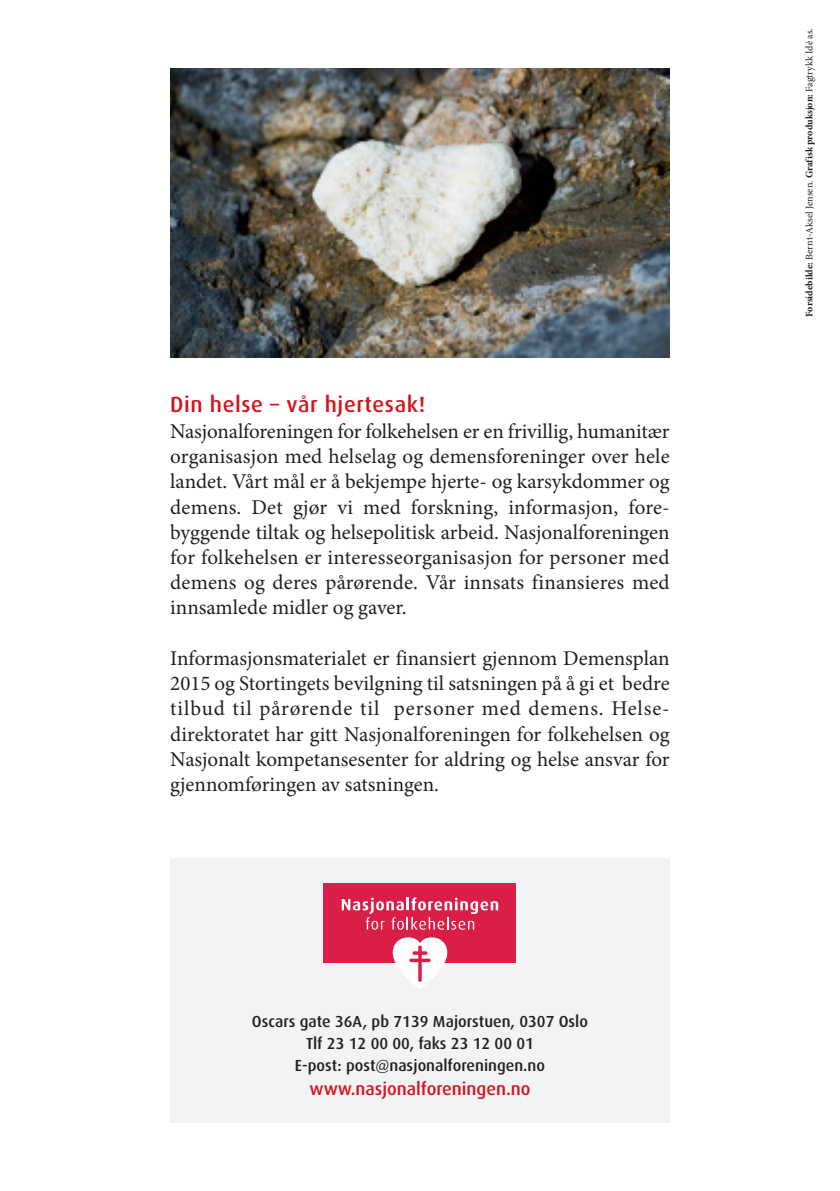
<style>
.page{position:relative;width:840px;height:1191px;background:#fff}
.page>*{position:absolute;margin:0;border:0;box-sizing:border-box;transform-origin:0 0}
.t1{font:500 22px "Dax";letter-spacing:.025em;color:#d2161e}
.t2{font:21px/25.2px "Minion Pro";color:#231f20;text-align:justify}
.t3{font:500 18px "Dax";color:#d2161e}
.t4{font:500 16px/22px "Dax";color:#231f20;text-align:center}
.t5{font:10px "Minion Pro";color:#231f20}
.s1{font-weight:700}
</style>
<div class="page">
<div style="left:170px;top:858px;width:499px;height:265px;background:#f2f3f4"></div>
<div style="left:323px;top:883px;width:193px;height:79px;background:#da1e47"></div>
<svg style="left:392px;top:937px;width:55px;height:51px"></svg>
<svg style="left:341px;top:897px;width:157px;height:32px"></svg>
<img style="left:170px;top:68px;width:499px;height:289px">
<p class="t1" style="left:170px;top:394px;width:256px">Din helse – vår hjertesak!</p>
<p class="t2" style="left:170px;top:420px;width:500px">Nasjonalforeningen for folkehelsen er en frivillig, humanitær organisasjon med helselag og demensforeninger over hele landet. Vårt mål er å bekjempe hjerte- og karsykdommer og demens. Det gjør vi med forskning, informasjon, fore&shy;byggende tiltak og helsepolitisk arbeid. Nasjonalforeningen for folkehelsen er interesseorganisasjon for personer med demens og deres pårørende. Vår innsats finansieres med innsamlede midler og gaver.</p>
<p class="t2" style="left:170px;top:647px;width:500px">Informasjonsmaterialet er finansiert gjennom Demensplan 2015 og Stortingets bevilgning til satsningen på å gi et bedre tilbud til pårørende til personer med demens. Helse&shy;direktoratet har gitt Nasjonalforeningen for folkehelsen og Nasjonalt kompetansesenter for aldring og helse ansvar for gjennomføringen av satsningen.</p>
<p class="t4" style="left:252px;top:1011px;width:337px">Oscars gate 36A, pb 7139 Majorstuen, 0307 Oslo<br>Tlf 23 12 00 00, faks 23 12 00 01<br>E-post: post@nasjonalforeningen.no</p>
<p class="t3" style="left:309px;top:1080px;width:222px">www.nasjonalforeningen.no</p>
<p class="t5" style="left:804px;top:317px;width:290px;rotate:-90deg"><span class="s1">Forsidebilde:</span> Bernt-Aksel Jensen. <span class="s1">Grafisk produksjon:</span> Fagtrykk Idé as.</p>
</div>
